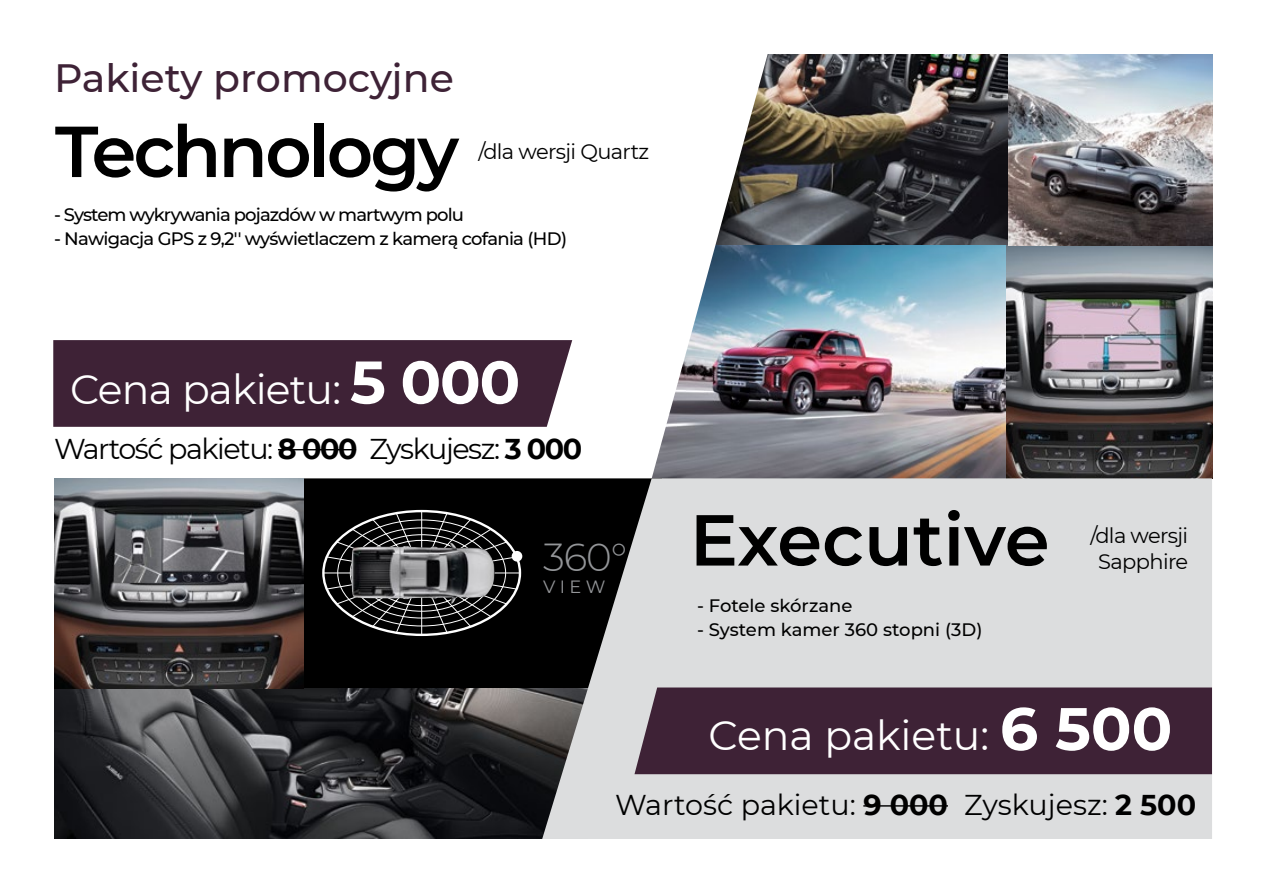
<style>
.page{position:relative;width:1263px;height:893px;background:#fff}
.page>*{position:absolute;margin:0;border:0;box-sizing:border-box;transform-origin:0 0}
.t1{font:600 72px "Montserrat";letter-spacing:-.035em;color:#000}
.t2{font:600 72px "Montserrat";color:#000}
.t3{font:40.95px "Montserrat";letter-spacing:-.02em;color:#fff}
.t4{font:40.95px "Montserrat";color:#fff}
.t5{font:500 39.45px "Montserrat";color:#3e2236}
.t6{font:300 39px "Montserrat";color:#939598}
.t7{font:28.65px "Montserrat";color:#000}
.t8{font:28.65px "Montserrat";letter-spacing:-.04em;color:#000}
.t9{font:21px/25.2px "Montserrat";letter-spacing:-.03em;color:#000;text-align:center}
.t10{font:500 18px "Montserrat";letter-spacing:-.04em;color:#000}
.t11{font:500 18px "Montserrat";color:#000}
.t12{font:17.7px "Montserrat";color:#939598}
.s1{font-weight:700;font-size:60px}
.s2{font-weight:700}
</style>
<div class="page">
<img style="left:770px;top:54px;width:238px;height:191px">
<img style="left:770px;top:245px;width:442px;height:233px">
<img style="left:55px;top:688px;width:487px;height:151px">
<div style="left:302px;top:478px;width:360px;height:210px;background:#000"></div>
<svg style="left:322px;top:510px;width:199px;height:126px"></svg>
<div style="left:512px;top:551px;width:10px;height:11px;background:#fff;border-radius:50%"></div>
<img style="left:351px;top:543px;width:105px;height:61px">
<svg style="left:277px;top:54px;width:493px;height:424px"></svg>
<svg style="left:542px;top:478px;width:670px;height:361px;background:#c6c7c7"></svg>
<img style="left:1008px;top:54px;width:204px;height:191px">
<img style="left:55px;top:478px;width:249px;height:210px">
<hr style="left:863px;top:805px;width:85px;height:2px;background:#000">
<div style="left:53px;top:340px;width:519px;height:87px;background:#3e2236"></div>
<div style="left:634px;top:687px;width:578px;height:87px;background:#3e2236"></div>
<hr style="left:278px;top:449px;width:78px;height:1px;background:#000">
<h3 class="t5" style="left:54px;top:51px;width:401px">Pakiety promocyjne</h3>
<h1 class="t1" style="left:55px;top:100px;width:405px">Technology</h1>
<p class="t10" style="left:54px;top:202px;width:411px">- System wykrywania pojazdów w martwym polu</p>
<p class="t10" style="left:54px;top:226px;width:515px">- Nawigacja GPS z 9,2′′ wyświetlaczem z kamerą cofania (HD)</p>
<p class="t9" style="left:478px;top:138px;width:172px">/dla wersji Quartz</p>
<h2 class="t3" style="left:70px;top:361px;width:451px">Cena pakietu: <span class="s1">5 000</span></h2>
<h3 class="t8" style="left:54px;top:429px;width:530px">Wartość pakietu: <span class="s2">8 000</span> Zyskujesz: <span class="s2">3 000</span></h3>
<h3 class="t6" style="left:543px;top:531px;width:85px">360°</h3>
<p class="t12" style="left:543px;top:574px;width:64px">VIEW</p>
<h1 class="t2" style="left:690px;top:489px;width:361px">Executive</h1>
<p class="t11" style="left:697px;top:593px;width:157px">- Fotele skórzane</p>
<p class="t11" style="left:697px;top:617px;width:287px">- System kamer 360 stopni (3D)</p>
<p class="t9" style="left:1090px;top:522px;width:99px">/dla wersji<br>Sapphire</p>
<h2 class="t4" style="left:708px;top:707px;width:465px">Cena pakietu: <span class="s1">6 500</span></h2>
<h3 class="t7" style="left:615px;top:785px;width:582px">Wartość pakietu: <span class="s2">9 000</span> Zyskujesz: <span class="s2">2 500</span></h3>
</div>
